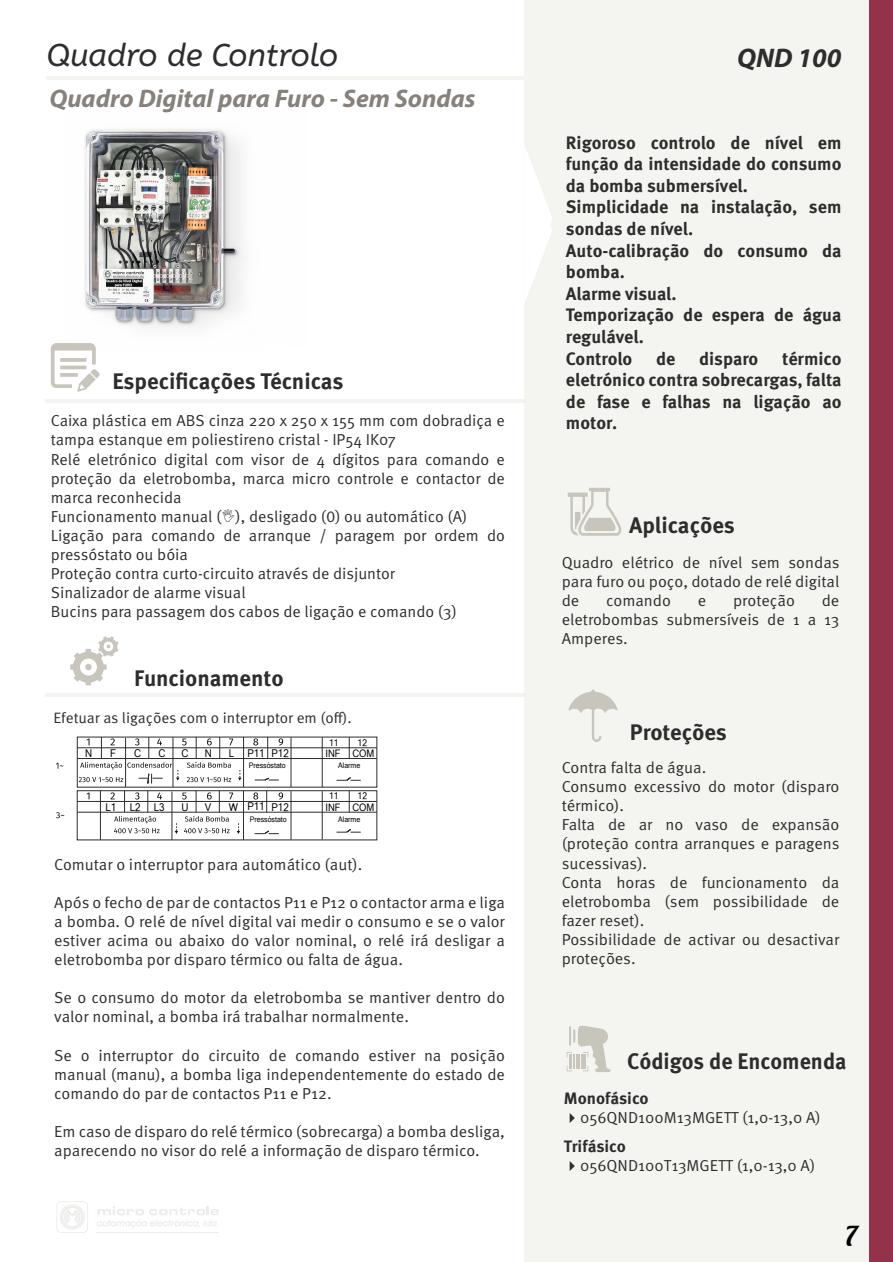
<style>
.page{position:relative;width:893px;height:1262px;background:#fff}
.page>*{position:absolute;margin:0;border:0;box-sizing:border-box;transform-origin:0 0}
.t1{font:italic 31.5px "A Bee Zee";letter-spacing:-.005em;color:#2d2d2d}
.t2{font:italic 700 27px "Myriad Pro";color:#2d2d2d}
.t3{font:27px "Lobster 1.3";color:#000}
.t4{font:italic 700 25.5px "Myriad Pro";color:#86817b}
.t5{font:700 22.5px "Meta Pro";color:#2d2d2d}
.t6{font:700 18px/21.6px "Meta Pro";color:#2d2d2d}
.t7{font:700 16.5px "Meta Pro";color:#2d2d2d}
.t8{font:15.9px/19px "Meta Pro";color:#2d2d2d;text-align:justify}
.t9{font:15px "Meta Pro";color:#2d2d2d}
.t10{font:10.5px "Mangal";color:#000;scale:.9 1}
.t11{font:10.2px "Mangal";color:#000;scale:.9 1}
.t12{font:9.15px "Mangal";color:#000;scale:.9 1}
.t13{font:7.5px "Mangal";color:#000;scale:.9 1}
</style>
<div class="page">
<div style="left:524px;top:0;width:345px;height:1262px;background:#f4f4f1"></div>
<hr style="left:47px;top:76px;width:477px;height:4px;background:#f4f4f1">
<hr style="left:45px;top:399px;width:479px;height:3px;background:#d3d3ca">
<hr style="left:45px;top:693px;width:479px;height:3px;background:#d3d3ca">
<svg style="left:97px;top:1206px;width:122px;height:22px"></svg>
<hr style="left:96px;top:1232px;width:123px;height:1px;background:#b5b5b1">
<svg style="left:56px;top:1201px;width:32px;height:31px"></svg>
<div style="left:869px;top:0;width:23px;height:1262px;background:#93324a"></div>
<svg style="left:524px;top:148px;width:28px;height:152px"></svg>
<hr style="left:77px;top:747px;width:300px;height:1px;background:#2d2d2d">
<hr style="left:77px;top:758px;width:300px;height:1px;background:#2d2d2d">
<hr style="left:125px;top:738px;width:1px;height:49px;background:#2d2d2d">
<hr style="left:172px;top:737px;width:1px;height:50px;background:#2d2d2d">
<hr style="left:243px;top:737px;width:1px;height:50px;background:#2d2d2d">
<svg style="left:255px;top:777px;width:24px;height:4px"></svg>
<svg style="left:267px;top:737px;width:1px;height:21px"></svg>
<svg style="left:253px;top:738px;width:5px;height:7px"></svg>
<svg style="left:278px;top:738px;width:5px;height:7px"></svg>
<div style="left:77px;top:790px;width:300px;height:50px;border:1px solid #2d2d2d"></div>
<hr style="left:77px;top:801px;width:300px;height:1px;background:#2d2d2d">
<hr style="left:100px;top:790px;width:1px;height:50px;background:#2d2d2d">
<hr style="left:77px;top:811px;width:300px;height:1px;background:#2d2d2d">
<hr style="left:171px;top:791px;width:1px;height:49px;background:#2d2d2d">
<hr style="left:243px;top:790px;width:1px;height:50px;background:#2d2d2d">
<svg style="left:254px;top:830px;width:25px;height:5px"></svg>
<svg style="left:266px;top:790px;width:1px;height:22px"></svg>
<svg style="left:56px;top:763px;width:7px;height:5px"></svg>
<svg style="left:56px;top:812px;width:8px;height:6px"></svg>
<svg style="left:79px;top:737px;width:162px;height:47px"></svg>
<hr style="left:290px;top:791px;width:1px;height:48px;background:#2d2d2d">
<hr style="left:322px;top:791px;width:1px;height:48px;background:#2d2d2d">
<hr style="left:290px;top:737px;width:1px;height:50px;background:#2d2d2d">
<hr style="left:322px;top:737px;width:1px;height:50px;background:#2d2d2d">
<svg style="left:336px;top:829px;width:25px;height:4px"></svg>
<svg style="left:349px;top:790px;width:1px;height:22px"></svg>
<svg style="left:336px;top:777px;width:25px;height:4px"></svg>
<svg style="left:349px;top:737px;width:1px;height:21px"></svg>
<svg style="left:110px;top:790px;width:52px;height:43px"></svg>
<svg style="left:175px;top:790px;width:65px;height:44px"></svg>
<svg style="left:253px;top:792px;width:5px;height:7px"></svg>
<svg style="left:278px;top:792px;width:5px;height:7px"></svg>
<img style="left:85px;top:129px;width:159px;height:199px">
<svg style="left:567px;top:488px;width:54px;height:48px"></svg>
<svg style="left:568px;top:689px;width:49px;height:53px"></svg>
<svg style="left:70px;top:636px;width:49px;height:49px"></svg>
<svg style="left:51px;top:343px;width:49px;height:48px"></svg>
<svg style="left:566px;top:1025px;width:45px;height:47px"></svg>
<h1 class="t1" style="left:47px;top:37px;width:292px">Quadro de Controlo</h1>
<h3 class="t4" style="left:50px;top:82px;width:427px">Quadro Digital para Furo - Sem Sondas</h3>
<h3 class="t5" style="left:112px;top:366px;width:233px">Especificações Técnicas</h3>
<p class="t8" style="left:51px;top:412px;width:455px;text-align:left">Caixa plástica em ABS cinza 220 x 250 x 155 mm com dobradiça e tampa estanque em poliestireno cristal - IP54 IK07<br>Relé eletrónico digital com visor de 4 dígitos para comando e proteção da eletrobomba, marca micro controle e contactor de marca reconhecida<br>Funcionamento manual ( ), desligado (0) ou automático (A)<br>Ligação para comando de arranque / paragem por ordem do pressóstato ou bóia<br>Proteção contra curto-circuito através de disjuntor<br>Sinalizador de alarme visual<br>Bucins para passagem dos cabos de ligação e comando (3)</p>
<h3 class="t5" style="left:134px;top:664px;width:151px">Funcionamento</h3>
<p class="t9" style="left:53px;top:709px;width:300px">Efetuar as ligações com o interruptor em (off).</p>
<p class="t10" style="left:85px;top:747px;width:9px">N</p>
<p class="t10" style="left:110px;top:747px;width:8px">F</p>
<p class="t10" style="left:134px;top:747px;width:9px">C</p>
<p class="t10" style="left:158px;top:747px;width:9px">C</p>
<p class="t10" style="left:181px;top:747px;width:9px">C</p>
<p class="t10" style="left:205px;top:747px;width:9px">N</p>
<p class="t10" style="left:229px;top:747px;width:68px">L P11 P12</p>
<p class="t12" style="left:329px;top:737px;width:12px">11</p>
<p class="t12" style="left:357px;top:737px;width:12px">12</p>
<p class="t11" style="left:325px;top:748px;width:18px">INF</p>
<p class="t11" style="left:352px;top:748px;width:26px">COM</p>
<p class="t13" style="left:249px;top:761px;width:43px">Pressóstato</p>
<p class="t13" style="left:338px;top:761px;width:26px">Alarme</p>
<p class="t12" style="left:329px;top:791px;width:12px">11</p>
<p class="t12" style="left:357px;top:791px;width:12px">12</p>
<p class="t11" style="left:325px;top:801px;width:18px">INF</p>
<p class="t13" style="left:338px;top:814px;width:26px">Alarme</p>
<p class="t10" style="left:105px;top:801px;width:14px">L1</p>
<p class="t10" style="left:130px;top:801px;width:14px">L2</p>
<p class="t10" style="left:154px;top:801px;width:14px">L3</p>
<p class="t10" style="left:181px;top:801px;width:9px">U</p>
<p class="t10" style="left:205px;top:801px;width:9px">V</p>
<p class="t10" style="left:229px;top:801px;width:68px">W P11 P12</p>
<p class="t11" style="left:352px;top:801px;width:26px">COM</p>
<p class="t13" style="left:250px;top:814px;width:43px">Pressóstato</p>
<p class="t8" style="left:54px;top:855px;width:309px">Comutar o interruptor para automático (aut).</p>
<p class="t8" style="left:54px;top:893px;width:452px">Após o fecho de par de contactos P11 e P12 o contactor arma e liga a bomba. O relé de nível digital vai medir o consumo e se o valor estiver acima ou abaixo do valor nominal, o relé irá desligar a eletrobomba por disparo térmico ou falta de água.</p>
<p class="t8" style="left:54px;top:988px;width:452px">Se o consumo do motor da eletrobomba se mantiver dentro do valor nominal, a bomba irá trabalhar normalmente.</p>
<p class="t8" style="left:54px;top:1046px;width:452px">Se o interruptor do circuito de comando estiver na posição manual (manu), a bomba liga independentemente do estado de comando do par de contactos P11 e P12.</p>
<p class="t8" style="left:54px;top:1122px;width:452px">Em caso de disparo do relé térmico (sobrecarga) a bomba desliga, aparecendo no visor do relé a informação de disparo térmico.</p>
<h2 class="t2" style="left:737px;top:41px;width:106px">QND 100</h2>
<p class="t6" style="left:566px;top:132px;width:277px">Rigoroso controlo de nível em função da intensidade do consumo da bomba submersível.<br>Simplicidade na instalação, sem sondas de nível.<br>Auto-calibração do consumo da bomba.<br>Alarme visual.<br>Temporização de espera de água regulável.<br>Controlo</p>
<p class="t6" style="left:566px;top:348px;width:277px;text-align:justify;text-indent:216px">térmico eletrónico contra sobrecargas, falta de fase e falhas na ligação ao motor.</p>
<p class="t6" style="left:656px;top:348px;width:21px">de</p>
<p class="t6" style="left:699px;top:348px;width:61px">disparo</p>
<h3 class="t5" style="left:629px;top:510px;width:107px">Aplicações</h3>
<p class="t8" style="left:561px;top:553px;width:279px">Quadro elétrico de nível sem sondas para furo ou poço, dotado de relé digital de</p>
<p class="t8" style="left:561px;top:591px;width:279px;text-indent:260px">de eletrobombas submersíveis de 1 a 13<br>Amperes.</p>
<p class="t8" style="left:606px;top:591px;width:66px">comando</p>
<p class="t8" style="left:697px;top:591px;width:10px">e</p>
<p class="t8" style="left:733px;top:591px;width:63px">proteção</p>
<h3 class="t5" style="left:630px;top:717px;width:99px">Proteções</h3>
<p class="t8" style="left:561px;top:758px;width:279px;text-align:left">Contra falta de água.<br>Consumo excessivo do motor (disparo térmico).<br>Falta de ar no vaso de expansão (proteção contra arranques e paragens sucessivas).<br>Conta horas de funcionamento da eletrobomba (sem possibilidade de fazer reset).<br>Possibilidade de activar ou desactivar proteções.</p>
<h3 class="t5" style="left:627px;top:1047px;width:221px">Códigos de Encomenda</h3>
<p class="t7" style="left:564px;top:1087px;width:86px">Monofásico</p>
<p class="t8" style="left:564px;top:1108px;width:258px">✔056QND100M13MGETT (1,0-13,0 A)</p>
<p class="t7" style="left:564px;top:1135px;width:63px">Trifásico</p>
<p class="t8" style="left:564px;top:1156px;width:253px">✔056QND100T13MGETT (1,0-13,0 A)</p>
<h2 class="t3" style="left:845px;top:1218px;width:14px">7</h2>
</div>
